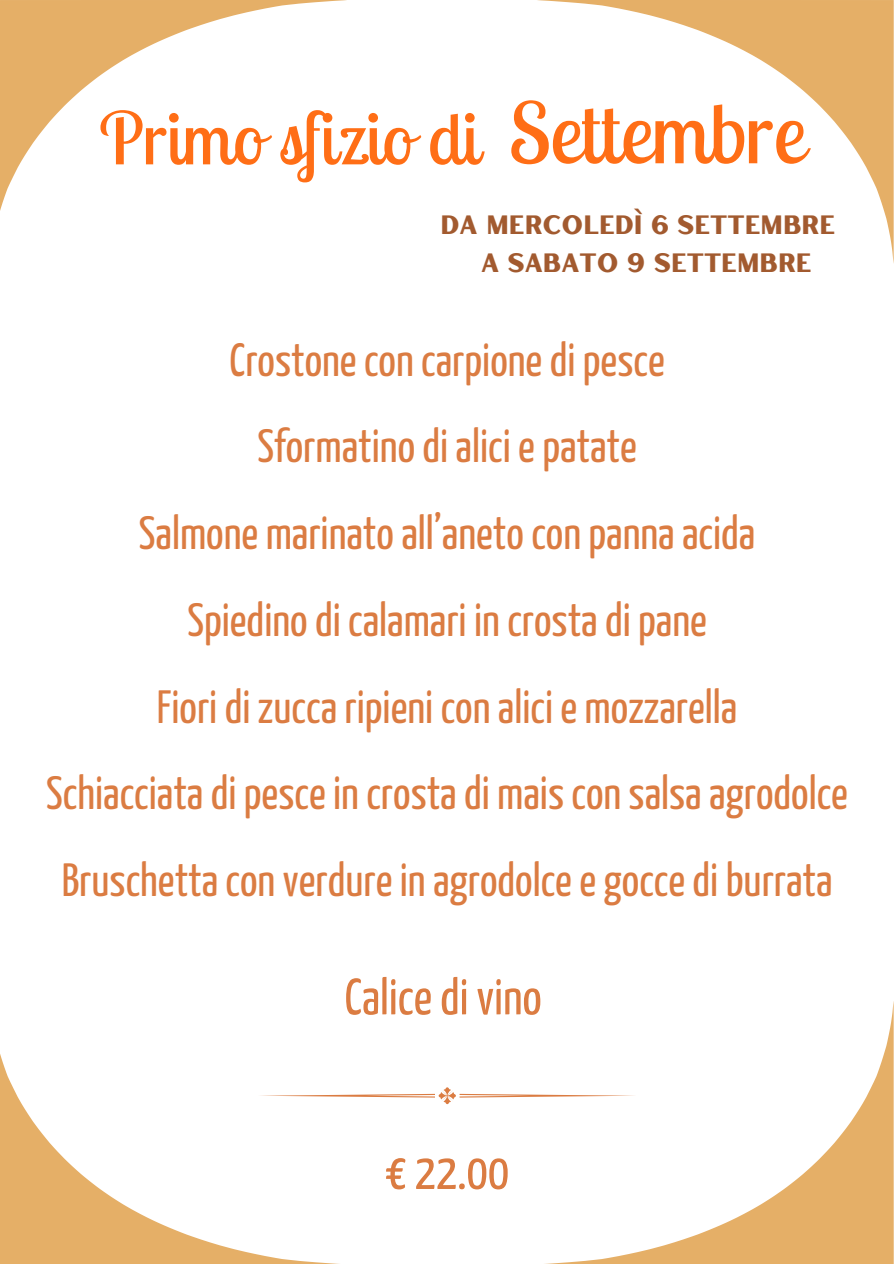
<style>
.page{position:relative;width:894px;height:1264px;background:#fff}
.page>*{position:absolute;margin:0;border:0;box-sizing:border-box;transform-origin:0 0}
.t1{font:84px "Lobster Two";color:#ff6e16}
.t2{font:72.3px "Lobster Two";color:#ff6e16}
.t3{font:51px "Yanone Kaffeesatz";color:#db7c42}
.t4{font:46.5px "Yanone Kaffeesatz";color:#db7c42}
.t5{font:26.55px "Hertical Sans";color:#a25a2f}
</style>
<div class="page">
<svg style="left:347px;top:1087px;width:190px;height:17px"></svg>
<svg style="left:0;top:1054px;width:347px;height:209px"></svg>
<svg style="left:537px;top:1007px;width:356px;height:256px"></svg>
<svg style="left:537px;top:0;width:356px;height:257px"></svg>
<svg style="left:0;top:0;width:347px;height:211px"></svg>
<p class="t2" style="left:99px;top:92px;width:381px">Primo sfizio di</p>
<p class="t1" style="left:508px;top:79px;width:297px">Settembre</p>
<p class="t5" style="left:440px;top:207px;width:396px">DA MERCOLEDÌ 6 SETTEMBRE</p>
<p class="t5" style="left:481px;top:244px;width:332px">A SABATO 9 SETTEMBRE</p>
<p class="t4" style="left:229px;top:341px;width:436px">Crostone con carpione di pesce</p>
<p class="t4" style="left:257px;top:428px;width:381px">Sformatino di alici e patate</p>
<p class="t4" style="left:139px;top:515px;width:617px">Salmone marinato all’aneto con panna acida</p>
<p class="t4" style="left:187px;top:601px;width:521px">Spiedino di calamari in crosta di pane</p>
<p class="t4" style="left:157px;top:688px;width:582px">Fiori di zucca ripieni con alici e mozzarella</p>
<p class="t4" style="left:46px;top:775px;width:803px">Schiacciata di pesce in crosta di mais con salsa agrodolce</p>
<p class="t4" style="left:62px;top:861px;width:772px">Bruschetta con verdure in agrodolce e gocce di burrata</p>
<p class="t3" style="left:344px;top:976px;width:198px">Calice di vino</p>
<p class="t3" style="left:385px;top:1151px;width:125px">€ 22.00</p>
</div>
